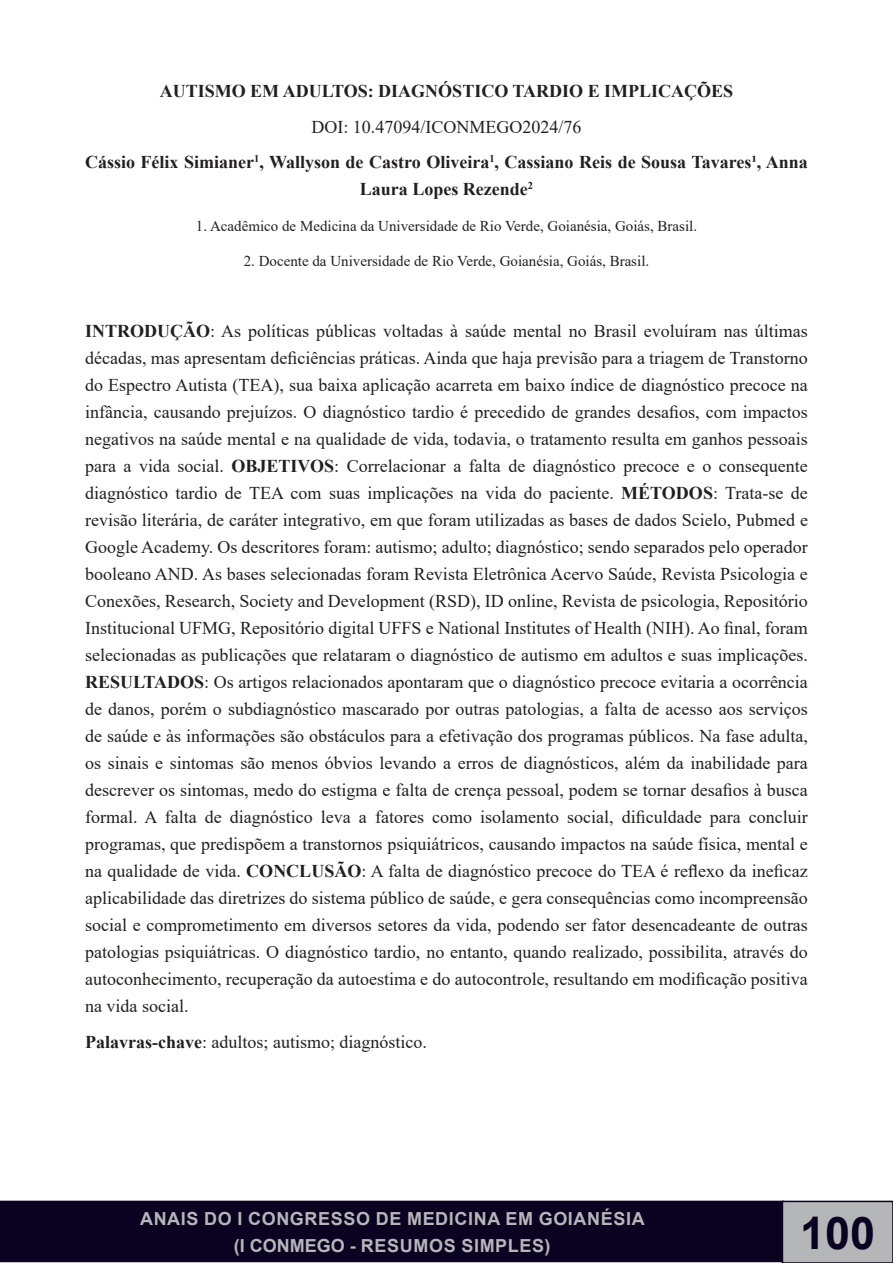
<style>
.page{position:relative;width:893px;height:1263px;background:#fff}
.page>*{position:absolute;margin:0;border:0;box-sizing:border-box;transform-origin:0 0}
.t1{font:700 45px "Arial";color:#0b0121}
.t2{font:18px/27px "Times New Roman";color:#231f20;text-align:justify}
.t3{font:700 18px/27px "Times New Roman";color:#231f20;text-align:center}
.t4{font:700 18px/27px "Arial";letter-spacing:.035em;color:#b5b6b8;text-align:center}
.t5{font:15px "Times New Roman";color:#231f20}
.s1{font-weight:700}
</style>
<div class="page">
<div style="left:1px;top:1201px;width:782px;height:60px;background:#0b0121"></div>
<div style="left:0;top:1201px;width:784px;height:61px;border:2px solid #0b0121"></div>
<div style="left:782px;top:1201px;width:111px;height:62px;background:#b5b6b8"></div>
<div style="left:782px;top:1201px;width:111px;height:62px;border:2px solid #0b0121"></div>
<p class="t3" style="left:160px;top:77px;width:575px">AUTISMO EM ADULTOS: DIAGNÓSTICO TARDIO E IMPLICAÇÕES</p>
<p class="t2" style="left:311px;top:113px;width:271px">DOI: 10.47094/ICONMEGO2024/76</p>
<p class="t3" style="left:85px;top:148px;width:724px">Cássio Félix Simianer<sup>1</sup>, Wallyson de Castro Oliveira<sup>1</sup>, Cassiano Reis de Sousa Tavares¹, Anna<br>Laura Lopes Rezende<sup>2</sup></p>
<p class="t5" style="left:196px;top:215px;width:503px">1. Acadêmico de Medicina da Universidade de Rio Verde, Goianésia, Goiás, Brasil.</p>
<p class="t5" style="left:244px;top:251px;width:407px">2. Docente da Universidade de Rio Verde, Goianésia, Goiás, Brasil.</p>
<p class="t2" style="left:85px;top:317px;width:724px"><span class="s1">INTRODUÇÃO</span>: As políticas públicas voltadas à saúde mental no Brasil evoluíram nas últimas décadas, mas apresentam deficiências práticas. Ainda que haja previsão para a triagem de Transtorno do Espectro Autista (TEA), sua baixa aplicação acarreta em baixo índice de diagnóstico precoce na infância, causando prejuízos. O diagnóstico tardio é precedido de grandes desafios, com impactos negativos na saúde mental e na qualidade de vida, todavia, o tratamento resulta em ganhos pessoais para a vida social. <span class="s1">OBJETIVOS</span>: Correlacionar a falta de diagnóstico precoce e o consequente diagnóstico tardio de TEA com suas implicações na vida do paciente. <span class="s1">MÉTODOS</span>: Trata-se de revisão literária, de caráter integrativo, em que foram utilizadas as bases de dados Scielo, Pubmed e Google Academy. Os descritores foram: autismo; adulto; diagnóstico; sendo separados pelo operador booleano AND. As bases selecionadas foram Revista Eletrônica Acervo Saúde, Revista Psicologia e Conexões, Research, Society and Development (RSD), ID online, Revista de psicologia, Repositório Institucional UFMG, Repositório digital UFFS e National Institutes of Health (NIH). Ao final, foram selecionadas as publicações que relataram o diagnóstico de autismo em adultos e suas implicações.<br><span class="s1">RESULTADOS</span>: Os artigos relacionados apontaram que o diagnóstico precoce evitaria a ocorrência de danos, porém o subdiagnóstico mascarado por outras patologias, a falta de acesso aos serviços de saúde e às informações são obstáculos para a efetivação dos programas públicos. Na fase adulta, os sinais e sintomas são menos óbvios levando a erros de diagnósticos, além da inabilidade para descrever os sintomas, medo do estigma e falta de crença pessoal, podem se tornar desafios à busca formal. A falta de diagnóstico leva a fatores como isolamento social, dificuldade para concluir programas, que predispõem a transtornos psiquiátricos, causando impactos na saúde física, mental e na qualidade de vida. <span class="s1">CONCLUSÃO</span>: A falta de diagnóstico precoce do TEA é reflexo da ineficaz aplicabilidade das diretrizes do sistema público de saúde, e gera consequências como incompreensão social e comprometimento em diversos setores da vida, podendo ser fator desencadeante de outras patologias psiquiátricas. O diagnóstico tardio, no entanto, quando realizado, possibilita, através do autoconhecimento, recuperação da autoestima e do autocontrole, resultando em modificação positiva na vida social.</p>
<p class="t2" style="left:85px;top:1028px;width:343px"><span class="s1">Palavras-chave</span>: adultos; autismo; diagnóstico.</p>
<p class="t4" style="left:140px;top:1205px;width:506px">ANAIS DO I CONGRESSO DE MEDICINA EM GOIANÉSIA (I CONMEGO - RESUMOS SIMPLES)</p>
<h1 class="t1" style="left:800px;top:1201px;width:77px">100</h1>
</div>
